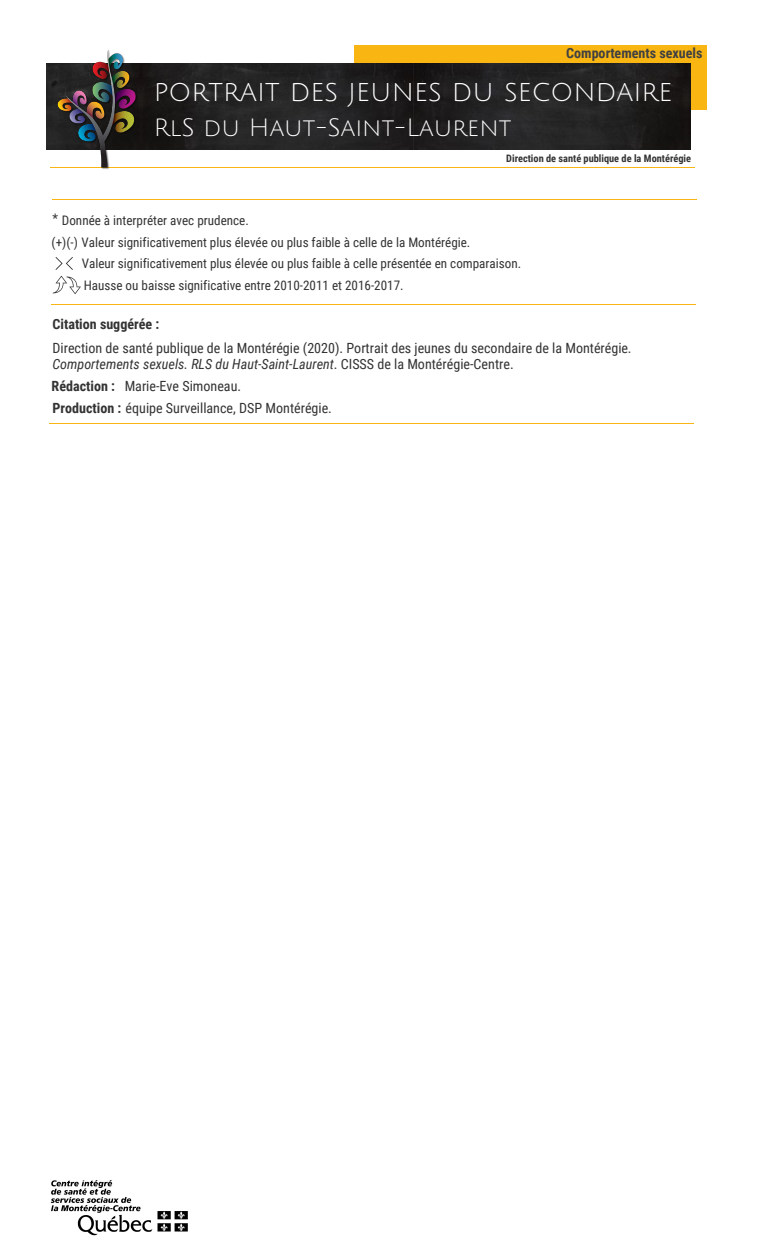
<style>
.page{position:relative;width:765px;height:1260px;background:#fff}
.page>*{position:absolute;margin:0;border:0;box-sizing:border-box;transform-origin:0 0}
.t1{font:28.12px "Julius Sans One";color:#fff}
.t2{font:24.38px "Julius Sans One";color:#fff}
.t3{font:14px/21.5px "Roboto Condensed";color:#333}
.t4{font:700 14px "Roboto Condensed";color:#414141}
.t5{font:13.12px/21.5px "Roboto Condensed";color:#333}
.t6{font:700 10.25px "Roboto Condensed";color:#333}
.s1{font-weight:700}
.s2{font-style:italic}
</style>
<div class="page">
<img style="left:50px;top:1180px;width:138px;height:56px">
<svg style="left:55px;top:257px;width:18px;height:13px"></svg>
<svg style="left:53px;top:276px;width:28px;height:18px"></svg>
<hr style="left:51px;top:304px;width:645px;height:1px;background:#f9b613">
<hr style="left:49px;top:423px;width:645px;height:1px;background:#f9b613">
<hr style="left:52px;top:199px;width:645px;height:1px;background:#f9b613">
<div style="left:354px;top:45px;width:353px;height:65px;background:#f9b613"></div>
<img style="left:47px;top:64px;width:644px;height:86px">
<hr style="left:50px;top:167px;width:645px;height:1px;background:#f9b613">
<img style="left:52px;top:49px;width:90px;height:120px">
<p class="t4" style="left:566px;top:43px;width:138px">Comportements sexuels</p>
<h1 class="t1" style="left:154px;top:77px;width:520px">portrait des jeunes du secondaire</h1>
<h2 class="t2" style="left:154px;top:115px;width:359px">RlS du Haut-Saint-Laurent</h2>
<p class="t6" style="left:506px;top:151px;width:186px">Direction de santé publique de la Montérégie</p>
<p class="t5" style="left:52px;top:207px;width:7px">*</p>
<p class="t5" style="left:52px;top:209px;width:420px;text-indent:10px">Donnée à interpréter avec prudence.<br>(+)(-) Valeur significativement plus élevée ou plus faible à celle de la Montérégie.</p>
<p class="t5" style="left:84px;top:274px;width:321px">Hausse ou baisse significative entre 2010-2011 et 2016-2017.</p>
<p class="t5" style="left:82px;top:252px;width:441px">Valeur significativement plus élevée ou plus faible à celle présentée en comparaison.</p>
<p class="t3" style="left:52px;top:312px;width:581px;line-height:23.5px"><span class="s1">Citation suggérée :<br></span>Direction de santé publique de la Montérégie (2020). Portrait des jeunes du secondaire de la Montérégie<span class="s2">.</span></p>
<p class="t3" style="left:52px;top:353px;width:464px"><span class="s2">Comportements sexuels. RLS du Haut-Saint-Laurent</span>. CISSS de la Montérégie-Centre.<br><span class="s1">Rédaction :</span> Marie-Eve Simoneau.<br><span class="s1">Production :</span> équipe Surveillance, DSP Montérégie.</p>
</div>
